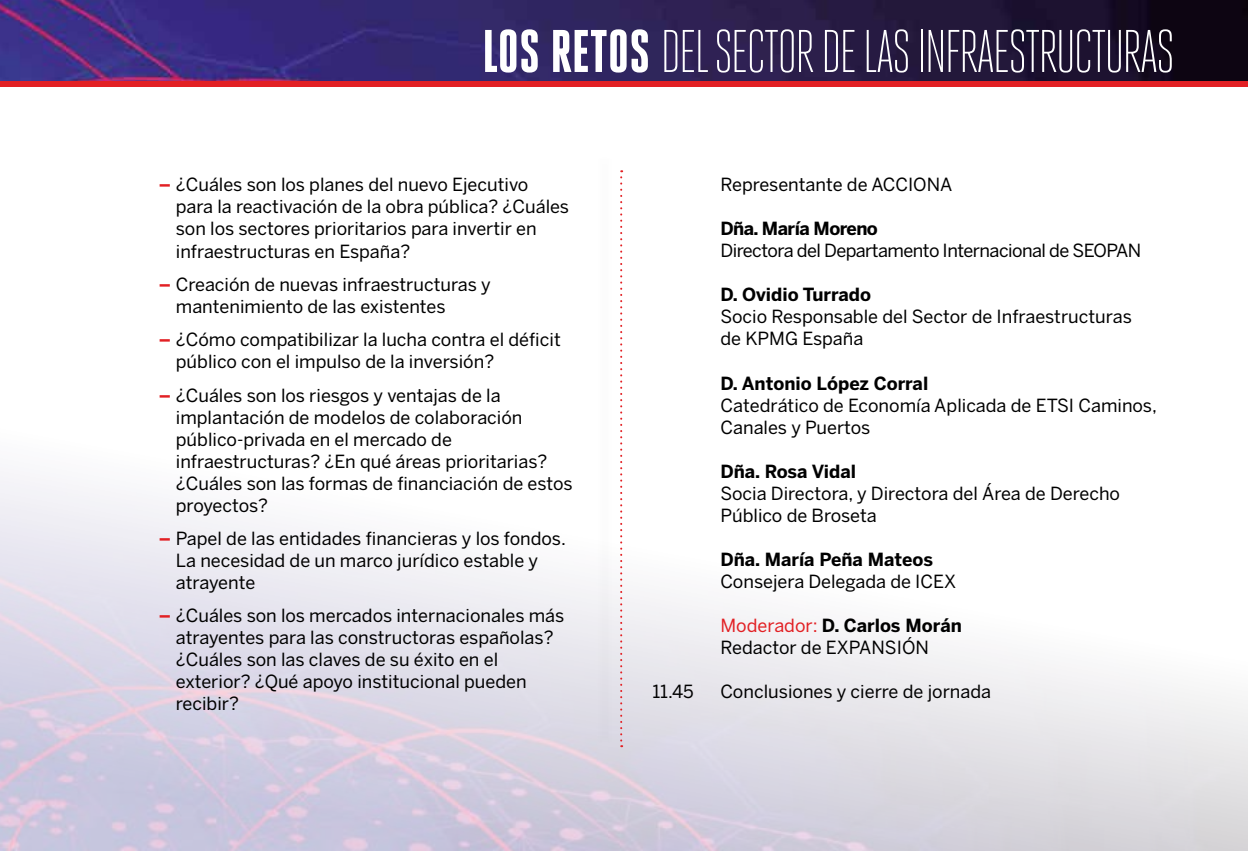
<style>
.page{position:relative;width:1248px;height:851px;background:#fff}
.page>*{position:absolute;margin:0;border:0;box-sizing:border-box;transform-origin:0 0}
.t1{font:300 60px "Heroic Condensed";letter-spacing:-.04em;color:#fff}
.t2{font:18px/22px "Benton Sans";color:#000}
.t3{font:700 18px "Benton Sans";color:#000}
.t4{font:18px "Benton Sans";letter-spacing:-.03em;color:#000}
.t5{font:700 18px "Benton Sans";letter-spacing:-.03em;color:#000}
.s1{font-weight:800}
.s2{font-weight:700;color:#e22024}
.s3{color:#e22024}
.s4{font-weight:700}
</style>
<div class="page">
<div style="left:0;top:17px;width:1247px;height:69px;background:#e22024"></div>
<img style="left:0;top:0;width:1247px;height:81px">
<img style="left:0;top:232px;width:1247px;height:618px">
<div style="left:595px;top:152px;width:21px;height:595px;background:#000;opacity:.4"></div>
<svg style="left:620px;top:170px;width:2px;height:577px"></svg>
<h1 class="t1" style="left:482px;top:18px;width:694px"><span class="s1">LOS RETOS</span> DEL SECTOR DE LAS INFRAESTRUCTURAS</h1>
<p class="t2" style="left:176px;top:174px;width:395px;text-indent:-17px"><span class="s2">–</span> ¿Cuáles son los planes del nuevo Ejecutivo para la reactivación de la obra pública? ¿Cuáles son los sectores prioritarios para invertir en infraestructuras en España?</p>
<p class="t2" style="left:176px;top:273px;width:316px;text-indent:-17px"><span class="s2">–</span> Creación de nuevas infraestructuras y mantenimiento de las existentes</p>
<p class="t2" style="left:176px;top:328px;width:386px;text-indent:-17px"><span class="s2">–</span> ¿Cómo compatibilizar la lucha contra el déficit público con el impulso de la inversión?</p>
<p class="t2" style="left:176px;top:384px;width:398px;text-indent:-17px"><span class="s2">–</span> ¿Cuáles son los riesgos y ventajas de la implantación de modelos de colaboración público-privada en el mercado de infraestructuras? ¿En qué áreas prioritarias? ¿Cuáles son las formas de financiación de estos proyectos?</p>
<p class="t2" style="left:176px;top:527px;width:391px;text-indent:-17px"><span class="s2">–</span> Papel de las entidades financieras y los fondos.<br>La necesidad de un marco jurídico estable y atrayente</p>
<p class="t2" style="left:176px;top:604px;width:390px;text-indent:-17px"><span class="s2">–</span> ¿Cuáles son los mercados internacionales más atrayentes para las constructoras españolas? ¿Cuáles son las claves de su éxito en el exterior? ¿Qué apoyo institucional pueden recibir?</p>
<p class="t2" style="left:720px;top:174px;width:233px">Representante de ACCIONA</p>
<p class="t5" style="left:720px;top:218px;width:159px">Dña. María Moreno</p>
<p class="t4" style="left:720px;top:240px;width:422px">Directora del Departamento Internacional de SEOPAN</p>
<p class="t3" style="left:720px;top:284px;width:152px">D. Ovidio Turrado</p>
<p class="t2" style="left:720px;top:305px;width:413px">Socio Responsable del Sector de Infraestructuras de KPMG España</p>
<p class="t3" style="left:720px;top:372px;width:209px">D. Antonio López Corral</p>
<p class="t2" style="left:720px;top:393px;width:438px">Catedrático de Economía Aplicada de ETSI Caminos,<br>Canales y Puertos</p>
<p class="t3" style="left:720px;top:460px;width:137px">Dña. Rosa Vidal</p>
<p class="t2" style="left:720px;top:481px;width:401px">Socia Directora, y Directora del Área de Derecho<br>Público de Broseta</p>
<p class="t3" style="left:720px;top:548px;width:214px">Dña. María Peña Mateos</p>
<p class="t2" style="left:720px;top:569px;width:237px">Consejera Delegada de ICEX</p>
<p class="t2" style="left:720px;top:613px;width:243px"><span class="s3">Moderador:</span> <span class="s4">D. Carlos Morán<br></span>Redactor de EXPANSIÓN</p>
<p class="t2" style="left:652px;top:679px;width:43px">11.45</p>
<p class="t2" style="left:720px;top:679px;width:272px">Conclusiones y cierre de jornada</p>
</div>
